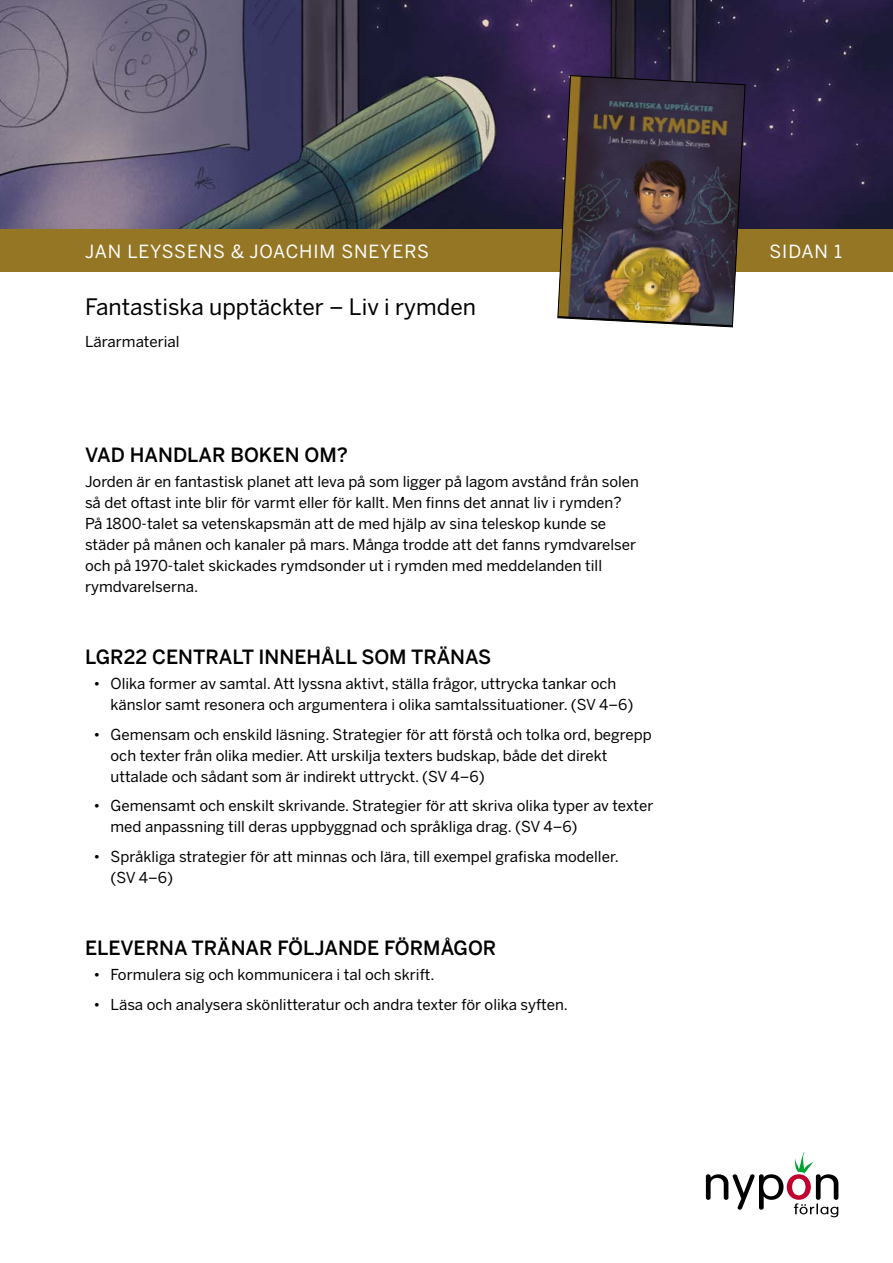
<style>
.page{position:relative;width:893px;height:1263px;background:#fff}
.page>*{position:absolute;margin:0;border:0;box-sizing:border-box;transform-origin:0 0}
.t1{font:22.5px "Benton Sans";color:#000}
.t2{font:500 19.5px "Benton Sans";color:#000}
.t3{font:18px "Benton Sans";letter-spacing:.05em;color:#fff}
.t4{font:15px/21px "Benton Sans";color:#000}
</style>
<div class="page">
<img style="left:0;top:0;width:893px;height:230px">
<div style="left:0;top:230px;width:893px;height:42px;background:#947625"></div>
<img style="left:557px;top:75px;width:189px;height:253px">
<svg style="left:706px;top:1152px;width:132px;height:65px"></svg>
<p class="t3" style="left:85px;top:241px;width:346px">JAN LEYSSENS &amp; JOACHIM SNEYERS</p>
<h1 class="t1" style="left:85px;top:294px;width:392px">Fantastiska upptäckter – Liv i rymden</h1>
<p class="t4" style="left:85px;top:331px;width:96px">Lärarmaterial</p>
<h2 class="t2" style="left:85px;top:443px;width:264px">VAD HANDLAR BOKEN OM?</h2>
<p class="t4" style="left:85px;top:471px;width:555px">Jorden är en fantastisk planet att leva på som ligger på lagom avstånd från solen så det oftast inte blir för varmt eller för kallt. Men finns det annat liv i rymden?<br>På 1800-talet sa vetenskapsmän att de med hjälp av sina teleskop kunde se städer på månen och kanaler på mars. Många trodde att det fanns rymdvarelser och på 1970-talet skickades rymdsonder ut i rymden med meddelanden till rymdvarelserna.</p>
<h2 class="t2" style="left:85px;top:645px;width:408px">LGR22 CENTRALT INNEHÅLL SOM TRÄNAS</h2>
<p class="t4" style="left:111px;top:673px;width:524px;text-indent:-17px">• Olika former av samtal. Att lyssna aktivt, ställa frågor, uttrycka tankar och känslor samt resonera och argumentera i olika samtalssituationer. (SV 4–6)</p>
<p class="t4" style="left:111px;top:724px;width:543px;text-indent:-17px">• Gemensam och enskild läsning. Strategier för att förstå och tolka ord, begrepp och texter från olika medier. Att urskilja texters budskap, både det direkt uttalade och sådant som är indirekt uttryckt. (SV 4–6)</p>
<p class="t4" style="left:111px;top:795px;width:544px;text-indent:-17px">• Gemensamt och enskilt skrivande. Strategier för att skriva olika typer av texter med anpassning till deras uppbyggnad och språkliga drag. (SV 4–6)</p>
<p class="t4" style="left:111px;top:846px;width:510px;text-indent:-17px">• Språkliga strategier för att minnas och lära, till exempel grafiska modeller. (SV 4–6)</p>
<h2 class="t2" style="left:85px;top:936px;width:413px">ELEVERNA TRÄNAR FÖLJANDE FÖRMÅGOR</h2>
<p class="t4" style="left:94px;top:964px;width:343px">• Formulera sig och kommunicera i tal och skrift.</p>
<p class="t4" style="left:94px;top:994px;width:476px">• Läsa och analysera skönlitteratur och andra texter för olika syften.</p>
<p class="t3" style="left:769px;top:241px;width:74px">SIDAN 1</p>
</div>
